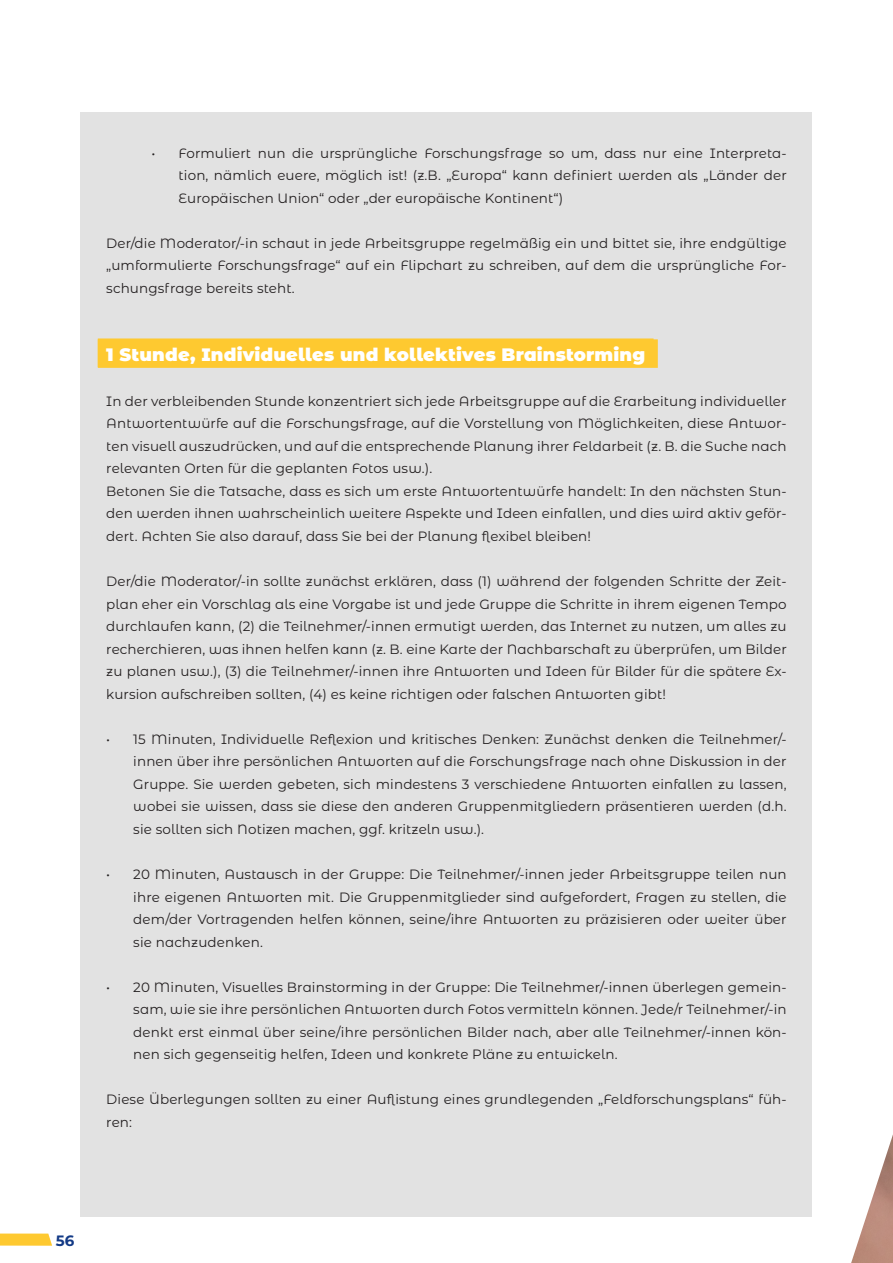
<style>
.page{position:relative;width:893px;height:1263px;background:#fff}
.page>*{position:absolute;margin:0;border:0;box-sizing:border-box;transform-origin:0 0}
.Zwischenüberschrift{font:900 18px "Montserrat Alternates";letter-spacing:.01em;color:#fff}
.t1{font:700 15px "Montserrat Alternates";color:#133a86}
.Fließtext{font:13.5px/22.5px "Montserrat Alternates";letter-spacing:.01em;color:#231f20;text-align:justify}
</style>
<div class="page">
<div style="left:81px;top:113px;width:731px;height:1104px;background:#e2e2e2"></div>
<div style="left:98px;top:338px;width:556px;height:29px;background:#f0d586"></div>
<div style="left:98px;top:339px;width:560px;height:29px;background:#fec930"></div>
<img style="left:851px;top:1135px;width:42px;height:128px">
<svg style="left:0;top:1233px;width:52px;height:13px"></svg>
<p class="Fließtext" style="left:179px;top:141px;width:610px;text-indent:-27px">• Formuliert nun die ursprüngliche Forschungsfrage so um, dass nur eine Interpreta&shy;tion, nämlich euere, möglich ist! (z.B. „Europa“ kann definiert werden als „Länder der Europäischen Union“ oder „der europäische Kontinent“)</p>
<p class="Fließtext" style="left:106px;top:231px;width:682px">Der/die Moderator/-in schaut in jede Arbeitsgruppe regelmäßig ein und bittet sie, ihre endgültige „umformulierte Forschungsfrage“ auf ein Flipchart zu schreiben, auf dem die ursprüngliche For&shy;schungsfrage bereits steht.</p>
<p class="Zwischenüberschrift" style="left:106px;top:341px;width:540px">1 Stunde, Individuelles und kollektives Brainstorming</p>
<p class="Fließtext" style="left:106px;top:389px;width:682px">In der verbleibenden Stunde konzentriert sich jede Arbeitsgruppe auf die Erarbeitung individueller Antwortentwürfe auf die Forschungsfrage, auf die Vorstellung von Möglichkeiten, diese Antwor&shy;ten visuell auszudrücken, und auf die entsprechende Planung ihrer Feldarbeit (z. B. die Suche nach relevanten Orten für die geplanten Fotos usw.).</p>
<p class="Fließtext" style="left:106px;top:479px;width:682px">Betonen Sie die Tatsache, dass es sich um erste Antwortentwürfe handelt: In den nächsten Stun&shy;den werden ihnen wahrscheinlich weitere Aspekte und Ideen einfallen, und dies wird aktiv geför&shy;dert. Achten Sie also darauf, dass Sie bei der Planung flexibel bleiben!</p>
<p class="Fließtext" style="left:106px;top:569px;width:682px">Der/die Moderator/-in sollte zunächst erklären, dass (1) während der folgenden Schritte der Zeit&shy;plan eher ein Vorschlag als eine Vorgabe ist und jede Gruppe die Schritte in ihrem eigenen Tempo durchlaufen kann, (2) die Teilnehmer/-innen ermutigt werden, das Internet zu nutzen, um alles zu recherchieren, was ihnen helfen kann (z. B. eine Karte der Nachbarschaft zu überprüfen, um Bilder zu planen usw.), (3) die Teilnehmer/-innen ihre Antworten und Ideen für Bilder für die spätere Ex&shy;kursion aufschreiben sollten, (4) es keine richtigen oder falschen Antworten gibt!</p>
<p class="Fließtext" style="left:133px;top:727px;width:655px;text-indent:-27px">• 15 Minuten, Individuelle Reflexion und kritisches Denken: Zunächst denken die Teilnehmer/- innen über ihre persönlichen Antworten auf die Forschungsfrage nach ohne Diskussion in der Gruppe. Sie werden gebeten, sich mindestens 3 verschiedene Antworten einfallen zu lassen, wobei sie wissen, dass sie diese den anderen Gruppenmitgliedern präsentieren werden (d.h. sie sollten sich Notizen machen, ggf. kritzeln usw.).</p>
<p class="Fließtext" style="left:133px;top:862px;width:655px;text-indent:-27px">• 20 Minuten, Austausch in der Gruppe: Die Teilnehmer/-innen jeder Arbeitsgruppe teilen nun ihre eigenen Antworten mit. Die Gruppenmitglieder sind aufgefordert, Fragen zu stellen, die dem/der Vortragenden helfen können, seine/ihre Antworten zu präzisieren oder weiter über sie nachzudenken.</p>
<p class="Fließtext" style="left:133px;top:975px;width:655px;text-indent:-27px">• 20 Minuten, Visuelles Brainstorming in der Gruppe: Die Teilnehmer/-innen überlegen gemein&shy;sam, wie sie ihre persönlichen Antworten durch Fotos vermitteln können. Jede/r Teilnehmer/-in denkt erst einmal über seine/ihre persönlichen Bilder nach, aber alle Teilnehmer/-innen kön&shy;nen sich gegenseitig helfen, Ideen und konkrete Pläne zu entwickeln.</p>
<p class="Fließtext" style="left:106px;top:1088px;width:682px">Diese Überlegungen sollten zu einer Auflistung eines grundlegenden „Feldforschungsplans“ füh&shy;ren:</p>
<p class="t1" style="left:56px;top:1230px;width:20px">56</p>
</div>
